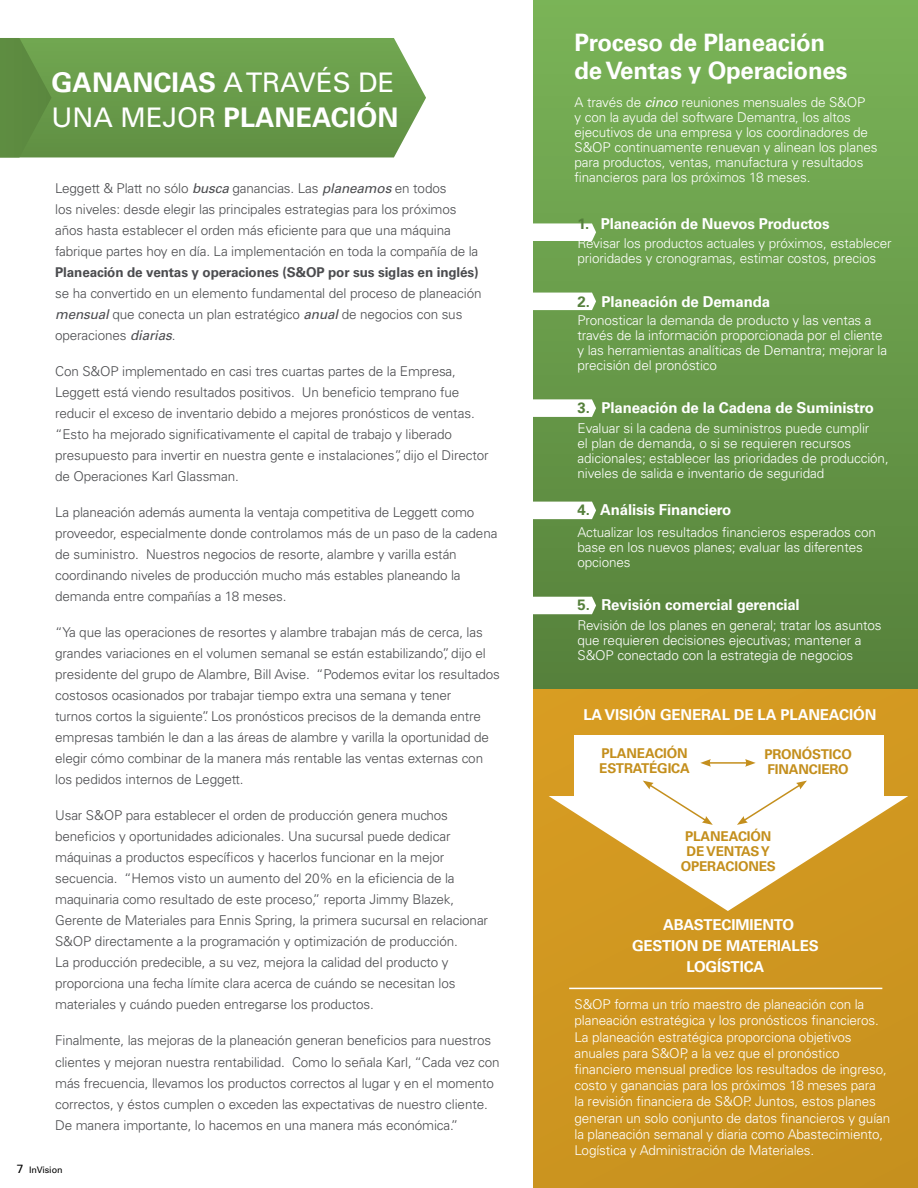
<style>
.page{position:relative;width:918px;height:1188px;background:#fff}
.page>*{position:absolute;margin:0;border:0;box-sizing:border-box;transform-origin:0 0}
.t1{font:700 27px "Univers";color:#fff}
.t2{font:27px "Univers";color:#fff}
.t3{font:700 24px/28.5px "Univers";letter-spacing:-.01em;color:#fff}
.t4{font:700 15px/21.3px "Univers";letter-spacing:-.01em;color:#fff}
.t5{font:300 13.5px/21px "Univers";letter-spacing:-.01em;color:#4b4c4f}
.t6{font:300 13.5px/15px "Univers";letter-spacing:-.01em;color:#fff}
.t7{font:700 13.5px/15px "Univers";letter-spacing:-.01em;color:#c48f1d}
.t8{font:700 13.5px "Univers";letter-spacing:-.01em;color:#4b4c4f}
.t9{font:9px "Univers";letter-spacing:-.01em;color:#000}
.s1{font-weight:400}
.s2{font-weight:400;font-style:italic}
.s3{font-size:12px}
.s4{color:#55803c}
</style>
<div class="page">
<div style="left:534px;top:688px;width:384px;height:500px;background:#cd9520"></div>
<svg style="left:52px;top:38px;width:374px;height:119px;background:#6c9d4f"></svg>
<svg style="left:0;top:38px;width:52px;height:119px;background:#608f43"></svg>
<div style="left:534px;top:0;width:384px;height:688px;background:linear-gradient(to bottom,#7bb458,#56813b)"></div>
<div style="left:575px;top:736px;width:309px;height:68px;background:#fff"></div>
<svg style="left:549px;top:781px;width:359px;height:130px"></svg>
<hr style="left:709px;top:762px;width:38px;height:2px;background:#c48f1d">
<svg style="left:700px;top:759px;width:11px;height:8px"></svg>
<svg style="left:745px;top:759px;width:11px;height:8px"></svg>
<hr style="left:569px;top:988px;width:313px;height:1px;background:#fff">
<svg style="left:534px;top:597px;width:62px;height:17px"></svg>
<svg style="left:534px;top:502px;width:62px;height:17px"></svg>
<svg style="left:533px;top:399px;width:63px;height:18px"></svg>
<svg style="left:533px;top:223px;width:63px;height:18px"></svg>
<svg style="left:534px;top:293px;width:62px;height:17px"></svg>
<h1 class="t1" style="left:52px;top:66px;width:213px">Ganancias <span class="s1">A TRAV</span></h1>
<h1 class="t2" style="left:316px;top:66px;width:59px">ÉS DE</h1>
<h1 class="t2" style="left:52px;top:101px;width:16px">UNA</h1>
<h1 class="t1" style="left:121px;top:101px;width:275px"><span class="s1">MEJOR</span> planeación</h1>
<p class="t5" style="left:55px;top:178px;width:425px">Leggett &amp; Platt no sólo <span class="s2">busca</span> ganancias. Las <span class="s2">planeamos</span> en todos<br>los niveles: desde elegir las principales estrategias para los próximos años hasta establecer el orden más eficiente para que una máquina fabrique partes hoy en día. La implementación en toda la compañía de la</p>
<p class="t8" style="left:55px;top:265px;width:425px">Planeación de ventas y operaciones (S&amp;OP por sus siglas en inglés)</p>
<p class="t5" style="left:55px;top:283px;width:428px">se ha convertido en un elemento fundamental del proceso de planeación <span class="s2">mensual</span> que conecta un plan estratégico <span class="s2">anual</span> de negocios con sus operaciones <span class="s2">diarias</span>.</p>
<p class="t5" style="left:55px;top:361px;width:435px">Con S&amp;OP implementado en casi tres cuartas partes de la Empresa, Leggett está viendo resultados positivos. Un beneficio temprano fue reducir el exceso de inventario debido a mejores pronósticos de ventas. “Esto ha mejorado significativamente el capital de trabajo y liberado presupuesto para invertir en nuestra gente e instalaciones”, dijo el Director de Operaciones Karl Glassman.</p>
<p class="t5" style="left:55px;top:502px;width:444px">La planeación además aumenta la ventaja competitiva de Leggett como proveedor, especialmente donde controlamos más de un paso de la cadena de suministro. Nuestros negocios de resorte, alambre y varilla están coordinando niveles de producción mucho más estables planeando la demanda entre compañías a 18 meses.</p>
<p class="t5" style="left:55px;top:622px;width:446px">“Ya que las operaciones de resortes y alambre trabajan más de cerca, las grandes variaciones en el volumen semanal se están estabilizando”, dijo el presidente del grupo de Alambre, Bill Avise. “Podemos evitar los resultados costosos ocasionados por trabajar tiempo extra una semana y tener<br>turnos cortos la siguiente”. Los pronósticos precisos de la demanda entre empresas también le dan a las áreas de alambre y varilla la oportunidad de elegir cómo combinar de la manera más rentable las ventas externas con los pedidos internos de Leggett.</p>
<p class="t5" style="left:55px;top:805px;width:434px">Usar S&amp;OP para establecer el orden de producción genera muchos beneficios y oportunidades adicionales. Una sucursal puede dedicar máquinas a productos específicos y hacerlos funcionar en la mejor secuencia. “Hemos visto un aumento del 20% en la eficiencia de la maquinaria como resultado de este proceso,” reporta Jimmy Blazek, Gerente de Materiales para Ennis Spring, la primera sucursal en relacionar S&amp;OP directamente a la programación y optimización de producción.<br>La producción predecible, a su vez, mejora la calidad del producto y proporciona una fecha límite clara acerca de cuándo se necesitan los materiales y cuándo pueden entregarse los productos.</p>
<p class="t5" style="left:55px;top:1030px;width:446px">Finalmente, las mejoras de la planeación generan beneficios para nuestros clientes y mejoran nuestra rentabilidad. Como lo señala Karl, “Cada vez con más frecuencia, llevamos los productos correctos al lugar y en el momento correctos, y éstos cumplen o exceden las expectativas de nuestro cliente.<br>De manera importante, lo hacemos en una manera más económica.”</p>
<p class="t9" style="left:17px;top:1165px;width:47px"><span class="s3">7</span> INVISION</p>
<h2 class="t3" style="left:575px;top:28px;width:275px">Proceso de Planeación de Ventas y Operaciones</h2>
<p class="t6" style="left:575px;top:95px;width:304px">A través de <span class="s2">cinco</span> reuniones mensuales de S&amp;OP<br>y con la ayuda del software Demantra, los altos ejecutivos de una empresa y los coordinadores de S&amp;OP continuamente renuevan y alinean los planes para productos, ventas, manufactura y resultados financieros para los próximos 18 meses.</p>
<p class="t4" style="left:578px;top:213px;width:254px"><span class="s4">1.</span> Planeación de Nuevos Productos</p>
<p class="t6" style="left:578px;top:236px;width:316px">Revisar los productos actuales y próximos, establecer prioridades y cronogramas, estimar costos, precios</p>
<p class="t4" style="left:578px;top:291px;width:194px"><span class="s4">2.</span> Planeación de Demanda</p>
<p class="t6" style="left:578px;top:312px;width:311px">Pronosticar la demanda de producto y las ventas a través de la información proporcionada por el cliente y las herramientas analíticas de Demantra; mejorar la precisión del pronóstico</p>
<p class="t4" style="left:578px;top:397px;width:298px"><span class="s4">3.</span> Planeación de la Cadena de Suministro</p>
<p class="t6" style="left:578px;top:420px;width:313px">Evaluar si la cadena de suministros puede cumplir<br>el plan de demanda, o si se requieren recursos adicionales; establecer las prioridades de producción, niveles de salida e inventario de seguridad</p>
<p class="t4" style="left:578px;top:499px;width:155px"><span class="s4">4.</span> Análisis Financiero</p>
<p class="t6" style="left:578px;top:525px;width:300px">Actualizar los resultados financieros esperados con base en los nuevos planes; evaluar las diferentes opciones</p>
<p class="t4" style="left:578px;top:595px;width:224px"><span class="s4">5.</span> Revisión comercial gerencial</p>
<p class="t6" style="left:578px;top:618px;width:306px">Revisión de los planes en general; tratar los asuntos que requieren decisiones ejecutivas; mantener a<br>S&amp;OP conectado con la estrategia de negocios</p>
<p class="t4" style="left:583px;top:705px;width:88px">La visión gene</p>
<p class="t4" style="left:701px;top:705px;width:174px">ral de la planeación</p>
<p class="t7" style="left:599px;top:746px;width:90px">PLANEACIÓN<br>ESTRAT</p>
<p class="t7" style="left:649px;top:761px;width:42px">ÉGICA</p>
<p class="t7" style="left:764px;top:747px;width:89px">PRONÓSTICO<br>FINANCIERO</p>
<p class="t7" style="left:681px;top:829px;width:97px;text-align:center">PLANEACIÓN<br>DE VENTAS Y<br>OPERACIONES</p>
<p class="t4" style="left:632px;top:914px;width:163px;text-indent:31px">ABASTECIMI ENTO<br>GESTION DE MAT</p>
<p class="t4" style="left:758px;top:935px;width:18px">ERIAL</p>
<p class="t4" style="left:800px;top:935px;width:21px">ES</p>
<p class="t4" style="left:687px;top:956px;width:79px">LOGÍSTI CA</p>
<p class="t6" style="left:575px;top:996px;width:317px;line-height:16.2px">S&amp;OP forma un trío maestro de planeación con la planeación estratégica y los pronósticos financieros.<br>La planeación estratégica proporciona objetivos anuales para S&amp;OP, a la vez que el pronóstico financiero mensual predice los resultados de ingreso, costo y ganancias para los próximos 18 meses para<br>la revisión financiera de S&amp;OP. Juntos, estos planes generan un solo conjunto de datos financieros y guían la planeación semanal y diaria como Abastecimiento, Logística y Administración de Materiales.</p>
</div>
